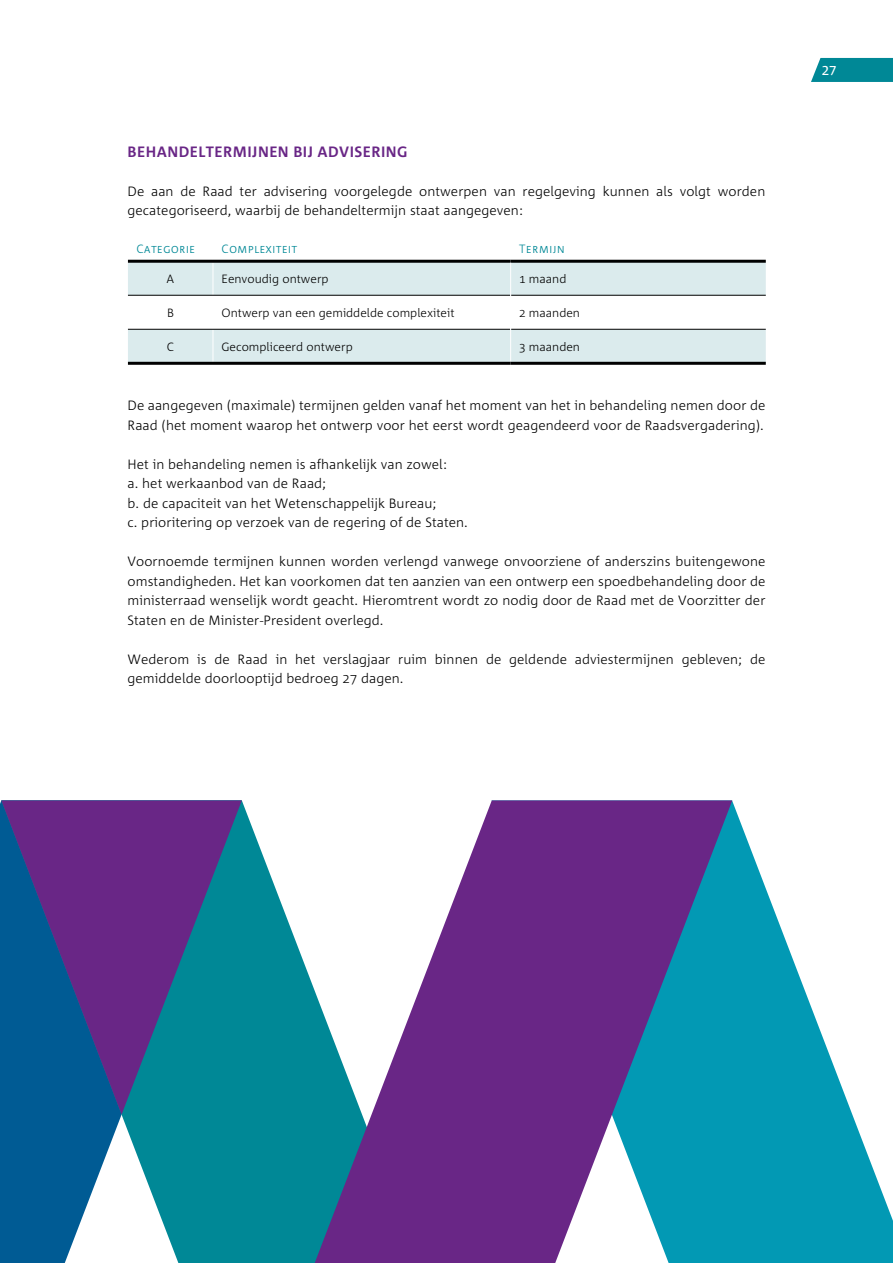
<style>
.page{position:relative;width:893px;height:1263px;background:#fff}
.page>*{position:absolute;margin:0;border:0;box-sizing:border-box;transform-origin:0 0}
.t1{font:700 15px "Corpid Caps";color:#692686}
.t2{font:300 13.5px/19.5px "Corpid";letter-spacing:.005em;color:#000}
.t3{font:13.5px "Corpid Caps";color:#fff}
.t4{font:300 12px "Corpid";color:#000}
.t5{font:300 12px "Corpid Caps";letter-spacing:.005em;color:#008896}
</style>
<div class="page">
<svg style="left:811px;top:58px;width:82px;height:24px;background:#0f8e9c"></svg>
<svg style="left:128px;top:259px;width:638px;height:1px"></svg>
<svg style="left:128px;top:263px;width:638px;height:99px;fill:#dbebed"></svg>
<hr style="left:213px;top:263px;width:1px;height:32px;background:#fff">
<hr style="left:213px;top:296px;width:1px;height:33px;background:#fff">
<hr style="left:213px;top:330px;width:1px;height:32px;background:#fff">
<hr style="left:128px;top:295px;width:85px;height:1px;background:#000">
<hr style="left:213px;top:295px;width:297px;height:1px;background:#000">
<hr style="left:511px;top:295px;width:255px;height:1px;background:#000">
<hr style="left:128px;top:329px;width:85px;height:1px;background:#000">
<hr style="left:213px;top:329px;width:297px;height:1px;background:#000">
<hr style="left:511px;top:329px;width:255px;height:1px;background:#000">
<hr style="left:128px;top:260px;width:85px;height:3px;background:#000">
<hr style="left:213px;top:260px;width:298px;height:3px;background:#000">
<hr style="left:511px;top:260px;width:255px;height:3px;background:#000">
<hr style="left:510px;top:263px;width:1px;height:32px;background:#fff">
<hr style="left:510px;top:295px;width:1px;height:34px;background:#fff">
<hr style="left:510px;top:329px;width:1px;height:33px;background:#fff">
<hr style="left:128px;top:362px;width:85px;height:3px;background:#000">
<hr style="left:213px;top:362px;width:298px;height:3px;background:#000">
<hr style="left:511px;top:362px;width:255px;height:3px;background:#000">
<svg style="left:1px;top:801px;width:314px;height:462px;fill:#008896"></svg>
<svg style="left:732px;top:800px;width:161px;height:463px;fill:#0299b4"></svg>
<svg style="left:1px;top:800px;width:241px;height:314px;background:#344b8d"></svg>
<svg style="left:315px;top:800px;width:417px;height:463px;fill:#692686"></svg>
<p class="t1" style="left:128px;top:143px;width:282px">BEHANDELTERMIJNEN BIJ ADVISERING</p>
<p class="t2" style="left:128px;top:182px;width:639px">De aan de Raad ter advisering voorgelegde ontwerpen van regelgeving kunnen als volgt worden gecategoriseerd, waarbij de behandeltermijn staat aangegeven:</p>
<p class="t5" style="left:136px;top:242px;width:60px">Categorie</p>
<p class="t5" style="left:221px;top:242px;width:77px">Complexiteit</p>
<p class="t5" style="left:519px;top:242px;width:47px">Termijn</p>
<p class="t4" style="left:167px;top:272px;width:9px">A</p>
<p class="t4" style="left:221px;top:272px;width:109px">Eenvoudig ontwerp</p>
<p class="t4" style="left:519px;top:272px;width:49px">1 maand</p>
<p class="t4" style="left:167px;top:306px;width:8px">B</p>
<p class="t4" style="left:221px;top:306px;width:235px">Ontwerp van een gemiddelde complexiteit</p>
<p class="t4" style="left:519px;top:306px;width:62px">2 maanden</p>
<p class="t4" style="left:167px;top:340px;width:9px">C</p>
<p class="t4" style="left:221px;top:340px;width:133px">Gecompliceerd ontwerp</p>
<p class="t4" style="left:519px;top:340px;width:62px">3 maanden</p>
<p class="t2" style="left:128px;top:396px;width:639px">De aangegeven (maximale) termijnen gelden vanaf het moment van het in behandeling nemen door de<br>Raad (het moment waarop het ontwerp voor het eerst wordt geagendeerd voor de Raadsvergadering).</p>
<p class="t2" style="left:128px;top:455px;width:342px">Het in behandeling nemen is afhankelijk van zowel:<br>a. het werkaanbod van de Raad;<br>b. de capaciteit van het Wetenschappelijk Bureau;<br>c. prioritering op verzoek van de regering of de Staten.</p>
<p class="t2" style="left:128px;top:552px;width:639px;text-align:justify">Voornoemde termijnen kunnen worden verlengd vanwege onvoorziene of anderszins buitengewone omstandigheden. Het kan voorkomen dat ten aanzien van een ontwerp een spoedbehandeling door de ministerraad wenselijk wordt geacht. Hieromtrent wordt zo nodig door de Raad met de Voorzitter der Staten en de Minister-President overlegd.</p>
<p class="t2" style="left:128px;top:649px;width:639px">Wederom is de Raad in het verslagjaar ruim binnen de geldende adviestermijnen gebleven; de gemiddelde doorlooptijd bedroeg 27 dagen.</p>
<p class="t3" style="left:822px;top:63px;width:16px">27</p>
</div>
